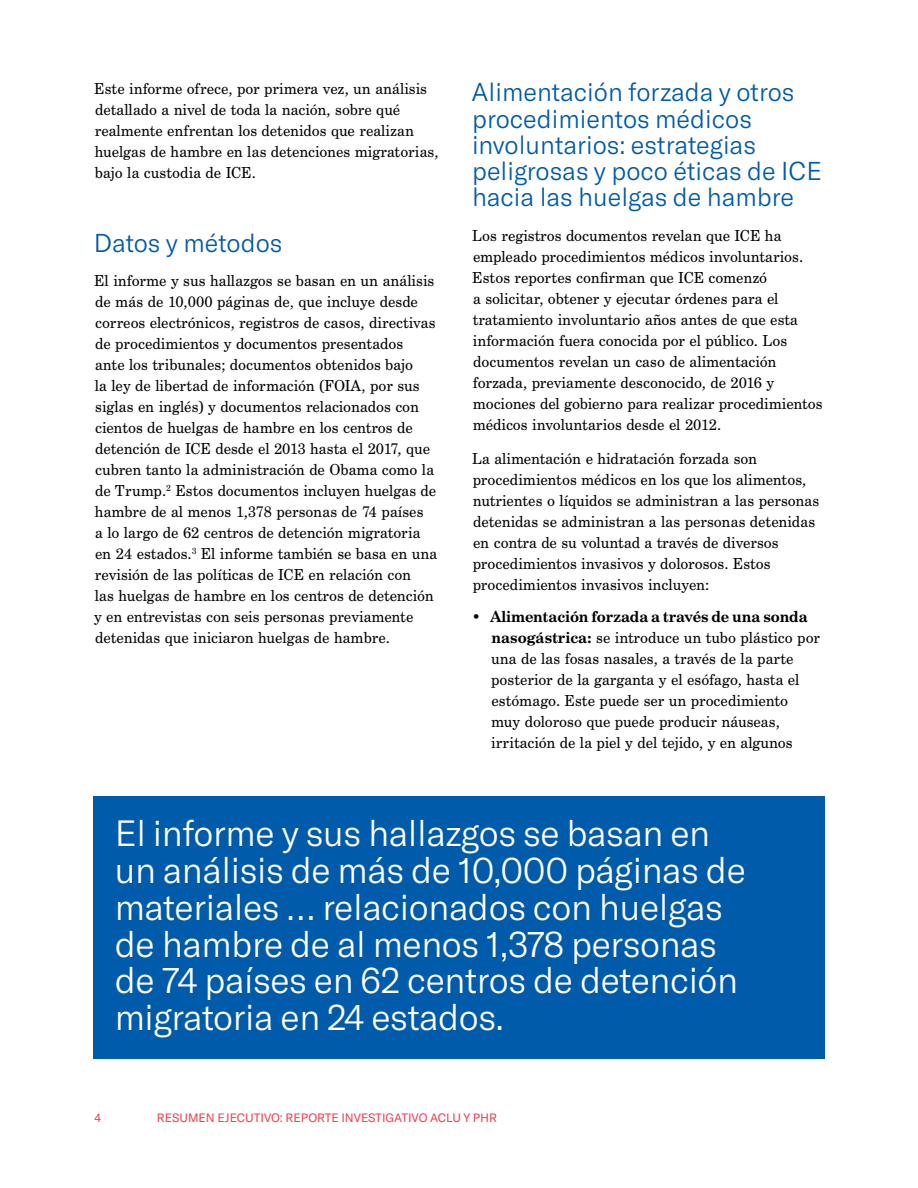
<style>
.page{position:relative;width:918px;height:1188px;background:#fff}
.page>*{position:absolute;margin:0;border:0;box-sizing:border-box;transform-origin:0 0}
.pull_quote{font:300 36px/36.8px "GT America";letter-spacing:-.01em;color:#fff}
.Section_Title{font:300 25.5px/26.2px "GT America";color:#005baa}
.Body{font:16.5px/21px "Century Schoolbook FS";color:#000}
.t1{font:12px "GT America";color:#ef404e}
.s1{font-weight:700}
</style>
<div class="page">
<div style="left:93px;top:796px;width:732px;height:263px;background:#005baa"></div>
<p class="Body" style="left:94px;top:79px;width:346px">Este informe ofrece, por primera vez, un análisis detallado a nivel de toda la nación, sobre qué realmente enfrentan los detenidos que realizan huelgas de hambre en las detenciones migratorias, bajo la custodia de ICE.</p>
<p class="Section_Title" style="left:94px;top:230px;width:190px">Datos y métodos</p>
<p class="Body" style="left:94px;top:271px;width:345px">El informe y sus hallazgos se basan en un análisis de más de 10,000 páginas de, que incluye desde correos electrónicos, registros de casos, directivas de procedimientos y documentos presentados<br>ante los tribunales; documentos obtenidos bajo<br>la ley de libertad de información (FOIA, por sus siglas en inglés) y documentos relacionados con cientos de huelgas de hambre en los centros de detención de ICE desde el 2013 hasta el 2017, que cubren tanto la administración de Obama como la de Trump.<sup>2</sup> Estos documentos incluyen huelgas de hambre de al menos 1,378 personas de 74 países<br>a lo largo de 62 centros de detención migratoria en 24 estados.<sup>3</sup> El informe también se basa en una revisión de las políticas de ICE en relación con<br>las huelgas de hambre en los centros de detención y en entrevistas con seis personas previamente detenidas que iniciaron huelgas de hambre.</p>
<p class="Section_Title" style="left:472px;top:79px;width:352px">Alimentación forzada y otros procedimientos médicos involuntarios: estrategias peligrosas y poco éticas de ICE hacia las huelgas de hambre</p>
<p class="Body" style="left:472px;top:225px;width:352px">Los registros documentos revelan que ICE ha empleado procedimientos médicos involuntarios.<br>Estos reportes confirman que ICE comenzó<br>a solicitar, obtener y ejecutar órdenes para el tratamiento involuntario años antes de que esta información fuera conocida por el público. Los documentos revelan un caso de alimentación forzada, previamente desconocido, de 2016 y mociones del gobierno para realizar procedimientos médicos involuntarios desde el 2012.</p>
<p class="Body" style="left:472px;top:449px;width:349px">La alimentación e hidratación forzada son procedimientos médicos en los que los alimentos, nutrientes o líquidos se administran a las personas detenidas se administran a las personas detenidas en contra de su voluntad a través de diversos procedimientos invasivos y dolorosos. Estos procedimientos invasivos incluyen:</p>
<p class="Body" style="left:491px;top:606px;width:330px;text-indent:-20px">• <span class="s1">Alimentación forzada a través de una sonda nasogástrica:</span> se introduce un tubo plástico por una de las fosas nasales, a través de la parte posterior de la garganta y el esófago, hasta el estómago. Este puede ser un procedimiento muy doloroso que puede producir náuseas, irritación de la piel y del tejido, y en algunos</p>
<p class="pull_quote" style="left:115px;top:815px;width:633px">El informe y sus hallazgos se basan en un análisis de más de 10,000 páginas de materiales … relacionados con huelgas de hambre de al menos 1,378 personas de 74 países en 62 centros de detención migratoria en 24 estados.</p>
<p class="t1" style="left:94px;top:1111px;width:8px">4</p>
<p class="t1" style="left:157px;top:1111px;width:342px">RESUMEN EJECUTIVO: REPORTE INVESTIGATIVO ACLU Y PHR</p>
</div>
